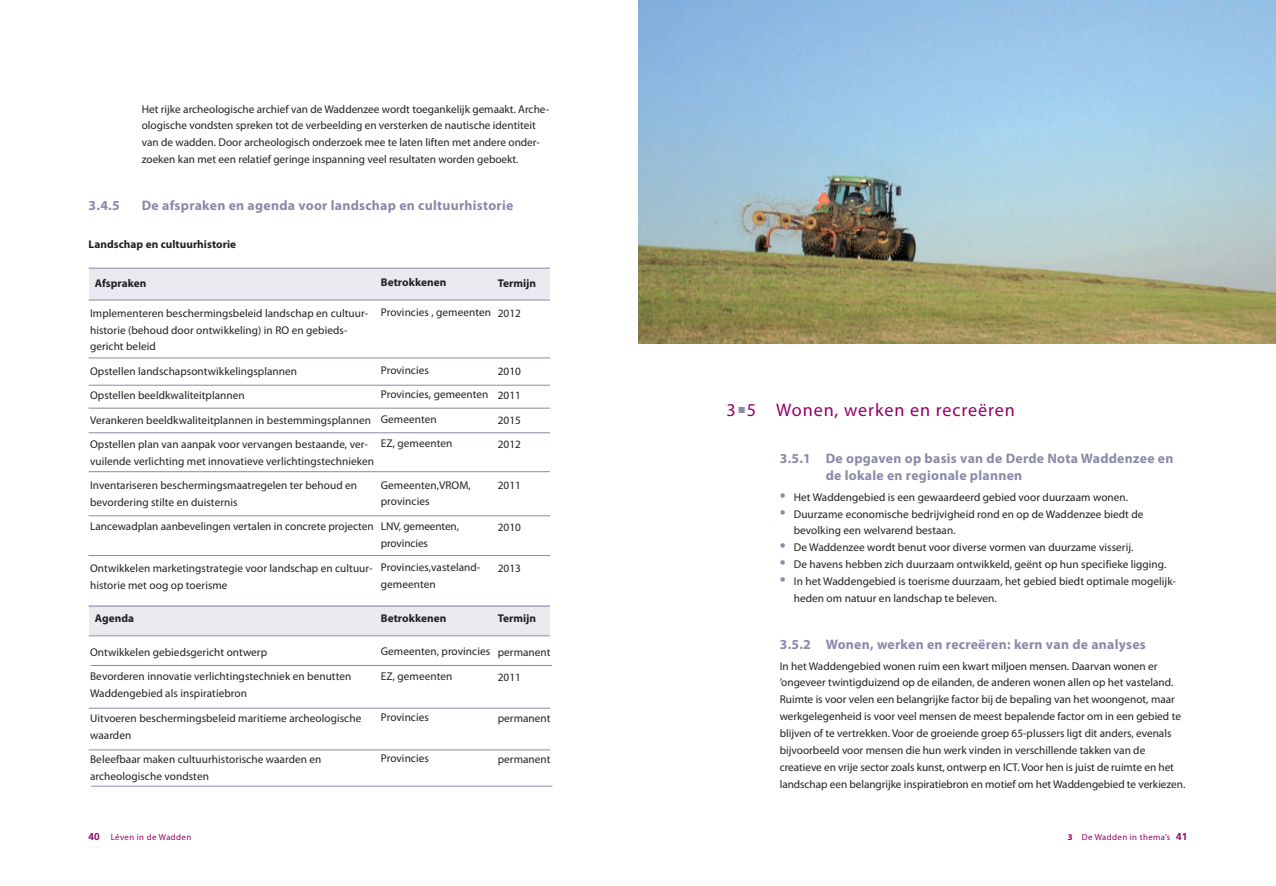
<style>
.page{position:relative;width:1276px;height:886px;background:#fff}
.page>*{position:absolute;margin:0;border:0;box-sizing:border-box;transform-origin:0 0}
.t1{font:18.12px "Myriad Pro";letter-spacing:.05em;color:#950169}
.t2{font:700 13.75px/16.9px "Myriad Pro";letter-spacing:.02em;color:#8b89aa}
.t3{font:11.25px/16.9px "Myriad Pro";letter-spacing:.005em;color:#231f20}
.t4{font:700 11.25px "Myriad Pro";letter-spacing:.005em;color:#231f20}
.t5{font:8.75px "Myriad Pro";letter-spacing:.045em;color:#950169}
.s1{font-family:"Frutiger LT Std";font-weight:700;font-size:10px}
.s2{font-size:21.25px;color:#8b89aa}
.s3{font-weight:700}
</style>
<div class="page">
<img style="left:638px;top:0;width:638px;height:344px">
<div style="left:89px;top:268px;width:460px;height:32px;background:#e9e9f0"></div>
<div style="left:89px;top:605px;width:460px;height:30px;background:#e9e9f0"></div>
<hr style="left:89px;top:635px;width:461px;height:1px;background:#8b89aa">
<hr style="left:89px;top:606px;width:461px;height:1px;background:#8b89aa">
<hr style="left:89px;top:268px;width:461px;height:1px;background:#8b89aa">
<hr style="left:89px;top:300px;width:461px;height:1px;background:#8b89aa">
<hr style="left:89px;top:358px;width:461px;height:1px;background:#8b89aa">
<hr style="left:89px;top:385px;width:461px;height:1px;background:#8b89aa">
<hr style="left:89px;top:408px;width:461px;height:1px;background:#8b89aa">
<hr style="left:89px;top:432px;width:461px;height:1px;background:#8b89aa">
<hr style="left:89px;top:471px;width:461px;height:1px;background:#8b89aa">
<hr style="left:89px;top:515px;width:461px;height:1px;background:#8b89aa">
<hr style="left:89px;top:555px;width:461px;height:1px;background:#8b89aa">
<hr style="left:91px;top:665px;width:461px;height:1px;background:#8b89aa">
<hr style="left:89px;top:708px;width:461px;height:1px;background:#8b89aa">
<hr style="left:89px;top:750px;width:461px;height:1px;background:#8b89aa">
<hr style="left:91px;top:786px;width:461px;height:1px;background:#8b89aa">
<p class="t3" style="left:142px;top:101px;width:409px">Het rijke archeologische archief van de Waddenzee wordt toegankelijk gemaakt. Arche&shy;ologische vondsten spreken tot de verbeelding en versterken de nautische identiteit van de wadden. Door archeologisch onderzoek mee te laten liften met andere onder&shy;zoeken kan met een relatief geringe inspanning veel resultaten worden geboekt.</p>
<p class="t2" style="left:89px;top:198px;width:33px">3.4.5</p>
<p class="t2" style="left:142px;top:198px;width:373px">De afspraken en agenda voor landschap en cultuurhistorie</p>
<p class="t4" style="left:89px;top:240px;width:149px">Landschap en cultuurhistorie</p>
<p class="t4" style="left:381px;top:278px;width:67px">Betrokkenen</p>
<p class="t3" style="left:381px;top:305px;width:112px">Provincies , gemeenten</p>
<p class="t4" style="left:95px;top:279px;width:53px">Afspraken</p>
<p class="t3" style="left:90px;top:305px;width:279px">Implementeren beschermingsbeleid landschap en cultuur&shy;historie (behoud door ontwikkeling) in RO en gebieds&shy;gericht beleid</p>
<p class="t3" style="left:90px;top:360px;width:282px;line-height:24.4px">Opstellen landschapsontwikkelingsplannen<br>Opstellen beeldkwaliteitplannen<br>Verankeren beeldkwaliteitplannen in bestemmingsplannen Opstellen plan van aanpak voor vervangen bestaande, ver-</p>
<p class="t3" style="left:90px;top:450px;width:286px;line-height:24.4px">vuilende verlichting met innovatieve verlichtingstechnieken<br>Inventariseren beschermingsmaatregelen ter behoud en</p>
<p class="t3" style="left:90px;top:491px;width:285px;line-height:24.4px">bevordering stilte en duisternis<br>Lancewadplan aanbevelingen vertalen in concrete projecten</p>
<p class="t3" style="left:90px;top:560px;width:284px">Ontwikkelen marketingstrategie voor landschap en cultuur&shy;historie met oog op toerisme</p>
<p class="t4" style="left:95px;top:614px;width:41px">Agenda</p>
<p class="t3" style="left:90px;top:641px;width:263px;line-height:24.4px">Ontwikkelen gebiedsgericht ontwerp<br>Bevorderen innovatie verlichtingstechniek en benutten</p>
<p class="t3" style="left:90px;top:682px;width:273px;line-height:24.4px">Waddengebied als inspiratiebron<br>Uitvoeren beschermingsbeleid maritieme archeologische</p>
<p class="t3" style="left:90px;top:723px;width:233px;line-height:24.4px">waarden<br>Beleefbaar maken cultuurhistorische waarden en</p>
<p class="t3" style="left:90px;top:768px;width:120px">archeologische vondsten</p>
<p class="t4" style="left:498px;top:279px;width:40px">Termijn</p>
<p class="t3" style="left:498px;top:305px;width:25px">2012</p>
<p class="t3" style="left:381px;top:359px;width:109px;line-height:24.4px">Provincies<br>Provincies, gemeenten<br>Gemeenten<br>EZ, gemeenten</p>
<p class="t3" style="left:381px;top:477px;width:91px">Gemeenten,VROM, provincies</p>
<p class="t3" style="left:381px;top:518px;width:80px">LNV, gemeenten, provincies</p>
<p class="t3" style="left:381px;top:560px;width:101px">Provincies,vasteland&shy;gemeenten</p>
<p class="t4" style="left:381px;top:614px;width:67px">Betrokkenen</p>
<p class="t3" style="left:381px;top:640px;width:111px;line-height:24.4px">Gemeenten, provincies<br>EZ, gemeenten</p>
<p class="t3" style="left:381px;top:710px;width:50px">Provincies</p>
<p class="t3" style="left:381px;top:751px;width:50px">Provincies</p>
<p class="t3" style="left:498px;top:360px;width:25px;line-height:24.4px;text-align:justify">2010<br>2011<br>2015<br>2012</p>
<p class="t3" style="left:498px;top:478px;width:25px">2011</p>
<p class="t3" style="left:498px;top:519px;width:25px">2010</p>
<p class="t3" style="left:498px;top:560px;width:25px">2013</p>
<p class="t4" style="left:498px;top:614px;width:40px">Termijn</p>
<p class="t3" style="left:498px;top:641px;width:54px;line-height:24.4px">permanent<br>2011</p>
<p class="t3" style="left:498px;top:710px;width:54px">permanent</p>
<p class="t3" style="left:498px;top:752px;width:54px">permanent</p>
<p class="t5" style="left:89px;top:834px;width:104px"><span class="s1">40</span> Léven in de Wadden</p>
<h1 class="t1" style="left:726px;top:403px;width:290px">3 <sup>■</sup> 5 Wonen, werken en recreëren</h1>
<p class="t2" style="left:825px;top:451px;width:349px;text-indent:-46px">3.5.1 De opgaven op basis van de Derde Nota Waddenzee en de lokale en regionale plannen</p>
<p class="t3" style="left:780px;top:489px;width:350px"><span class="s2">•</span> Het Waddengebied is een gewaardeerd gebied voor duurzaam wonen.</p>
<p class="t3" style="left:794px;top:506px;width:351px;text-indent:-14px"><span class="s2">•</span> Duurzame economische bedrijvigheid rond en op de Waddenzee biedt de bevolking een welvarend bestaan.</p>
<p class="t3" style="left:780px;top:540px;width:355px"><span class="s2">•</span> De Waddenzee wordt benut voor diverse vormen van duurzame visserij.</p>
<p class="t3" style="left:780px;top:557px;width:388px"><span class="s2">•</span> De havens hebben zich duurzaam ontwikkeld, geënt op hun specifieke ligging.</p>
<p class="t3" style="left:794px;top:574px;width:384px;text-indent:-14px"><span class="s2">•</span> In het Waddengebied is toerisme duurzaam, het gebied biedt optimale mogelijk&shy;heden om natuur en landschap te beleven.</p>
<p class="t2" style="left:780px;top:637px;width:368px">3.5.2 Wonen, werken en recreëren: kern van de analyses</p>
<p class="t3" style="left:780px;top:658px;width:407px">In het Waddengebied wonen ruim een kwart miljoen mensen. Daarvan wonen er ’ongeveer twintigduizend op de eilanden, de anderen wonen allen op het vasteland.<br>Ruimte is voor velen een belangrijke factor bij de bepaling van het woongenot, maar werkgelegenheid is voor veel mensen de meest bepalende factor om in een gebied te blijven of te vertrekken. Voor de groeiende groep 65-plussers ligt dit anders, evenals bijvoorbeeld voor mensen die hun werk vinden in verschillende takken van de creatieve en vrije sector zoals kunst, ontwerp en ICT. Voor hen is juist de ruimte en het landschap een belangrijke inspiratiebron en motief om het Waddengebied te verkiezen.</p>
<p class="t5" style="left:1068px;top:834px;width:121px"><span class="s3">3</span> De Wadden in thema’s <span class="s1">41</span></p>
</div>
